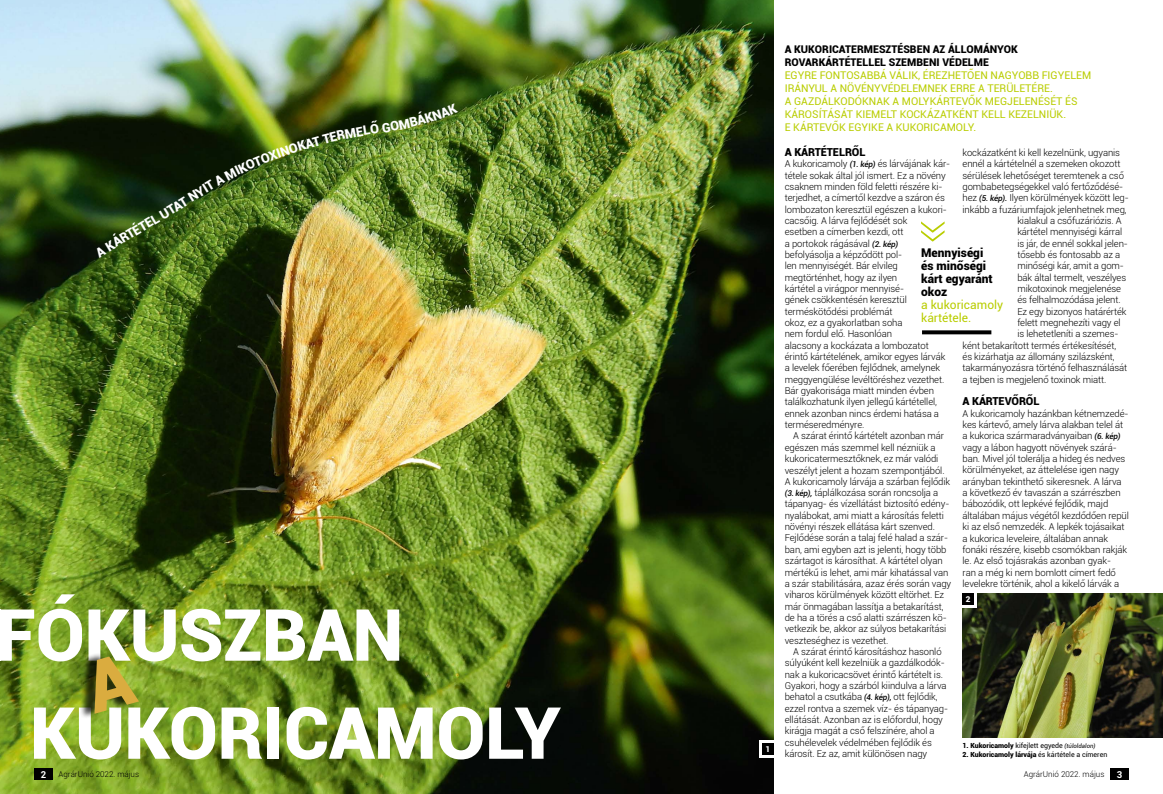
<style>
.page{position:relative;width:1163px;height:794px;background:#fff}
.page>*{position:absolute;margin:0;border:0;box-sizing:border-box;transform-origin:0 0}
.t1{font:900 72px "Roboto";letter-spacing:-.01em;color:#fff}
.t2{font:900 13px "Roboto";color:#fff}
.t3{font:900 12px/13px "Roboto";color:#000}
.t4{font:12px/13px "Roboto";color:#b9cd00}
.t5{font:900 11px "Roboto";letter-spacing:-.01em;color:#000}
.t6{font:10.6px/13px "Roboto";color:#b9cd00}
.t7{font:900 10.6px/13px "Roboto";color:#000}
.t8{font:300 9.5px/11.3px "Roboto";letter-spacing:-.01em;color:#000}
.t9{font:700 9.5px "Roboto";color:#fff}
.t10{font:300 8px "Roboto";color:#000}
.t11{font:900 8px "Roboto";color:#fff}
.t12{font:7px "Roboto";color:#000}
.t13{font:900 7px "Roboto";color:#000}
.s1{font-weight:500;font-style:italic;font-size:8px}
.s2{font-weight:900}
.s3{font-style:italic;font-size:6px}
.s4{font-weight:400}
</style>
<div class="page">
<img style="left:0;top:0;width:773px;height:794px">
<svg style="left:759px;top:740px;width:14px;height:17px"></svg>
<img style="left:962px;top:593px;width:200px;height:144px">
<svg style="left:962px;top:593px;width:14px;height:14px"></svg>
<div style="left:761px;top:743px;width:12px;height:11px;background:#000"></div>
<div style="left:1109px;top:768px;width:19px;height:11px;background:#000"></div>
<div style="left:34px;top:768px;width:19px;height:11px;background:#000"></div>
<div style="left:79px;top:652px;width:55px;height:67px;background:#000;opacity:.75"></div>
<hr style="left:0;top:609px;width:1px;height:51px;background:#fff">
<svg style="left:922px;top:330px;width:69px;height:4px"></svg>
<svg style="left:921px;top:221px;width:23px;height:20px"></svg>
<div style="left:962px;top:593px;width:11px;height:11px;background:#000"></div>
<svg style="left:81px;top:652px;width:58px;height:62px;background:#60781c"></svg>
<svg style="left:95px;top:245px;width:12px;height:13px"></svg>
<svg style="left:159px;top:203px;width:18px;height:16px"></svg>
<img style="left:202px;top:103px;width:256px;height:90px">
<h2 class="t2" style="left:129px;top:223px;width:30px;rotate:-30deg">ÉTEL</h2>
<h2 class="t2" style="left:102px;top:240px;width:33px;rotate:-31deg">KÁRT</h2>
<h2 class="t2" style="left:169px;top:200px;width:37px;rotate:-32deg">AT NY</h2>
<h1 class="t1" style="left:-4px;top:584px;width:409px">FÓKUSZBAN</h1>
<h1 class="t1" style="left:30px;top:682px;width:532px">KUKORICAMOLY</h1>
<p class="t11" style="left:765px;top:743px;width:6px">1</p>
<p class="t7" style="left:784px;top:43px;width:235px">A KUKORICATERMESZTÉSBEN AZ ÁLLOMÁNYOK<br>ROVARKÁRTÉTELLEL SZEMBENI VÉDELME</p>
<p class="t6" style="left:784px;top:69px;width:308px">EGYRE FONTOSABBÁ VÁLIK, ÉREZHETŐEN NAGYOBB FIGYELEM IRÁNYUL A NÖVÉNYVÉDELEMNEK ERRE A TERÜLETÉRE.<br>A GAZDÁLKODÓKNAK A MOLYKÁRTEVŐK MEGJELENÉSÉT ÉS KÁROSÍTÁSÁT KIEMELT KOCKÁZATKÉNT KELL KEZELNIÜK.<br>E KÁRTEVŐK EGYIKE A KUKORICAMOLY.</p>
<p class="t5" style="left:784px;top:144px;width:82px">A KÁRTÉTELRŐL</p>
<p class="t8" style="left:784px;top:158px;width:167px">A kukoricamoly <span class="s1">(1. kép)</span> és lárvájának kár&shy;tétele sokak által jól ismert. Ez a növény csaknem minden föld feletti részére ki&shy;terjedhet, a címertől kezdve a száron és lombozaton keresztül egészen a kukori&shy;cacsőig. A lárva fejlődését sok<br>esetben a címerben kezdi, ott<br>a portokok rágásával <span class="s1">(2. kép)<br></span>befolyásolja a képződött pol-<br>len mennyiségét. Bár elvileg megtörténhet, hogy az ilyen<br>kártétel a virágpor mennyisé-<br>gének csökkentésén keresztül terméskötődési problémát<br>okoz, ez a gyakorlatban soha<br>nem fordul elő. Hasonlóan<br>alacsony a kockázata a lombozatot érintő kártételének, amikor egyes lárvák a levelek főerében fejlődnek, amelynek meggyengülése levéltöréshez vezethet.<br>Bár gyakorisága miatt minden évben találkozhatunk ilyen jellegű kártétellel, ennek azonban nincs érdemi hatása a terméseredményre.</p>
<p class="t8" style="left:784px;top:430px;width:168px;text-indent:9px">A szárat érintő kártételt azonban már egészen más szemmel kell nézniük a kukoricatermesztőknek, ez már valódi veszélyt jelent a hozam szempontjából.<br>A kukoricamoly lárvája a szárban fejlődik <span class="s1">(3. kép),</span> táplálkozása során roncsolja a tápanyag- és vízellátást biztosító edény&shy;nyalábokat, ami miatt a károsítás feletti növényi részek ellátása kárt szenved.<br>Fejlődése során a talaj felé halad a szár&shy;ban, ami egyben azt is jelenti, hogy több szártagot is károsíthat. A kártétel olyan mértékű is lehet, ami már kihatással van a szár stabilitására, azaz érés során vagy viharos körülmények között eltörhet. Ez már önmagában lassítja a betakarítást, de ha a törés a cső alatti szárrészen kö&shy;vetkezik be, akkor az súlyos betakarítási veszteséghez is vezethet.</p>
<p class="t8" style="left:784px;top:645px;width:165px;text-indent:9px">A szárat érintő károsításhoz hasonló súlyúként kell kezelniük a gazdálkodók&shy;nak a kukoricacsövet érintő kártételt is.<br>Gyakori, hogy a szárból kiindulva a lárva behatol a csutkába <span class="s1">(4. kép),</span> ott fejlődik, ezzel rontva a szemek víz- és tápanyag&shy;ellátását. Azonban az is előfordul, hogy kirágja magát a cső felszínére, ahol a csuhélevelek védelmében fejlődik és károsít. Ez az, amit különösen nagy</p>
<p class="t8" style="left:962px;top:146px;width:159px">kockázatként ki kell kezelnünk, ugyanis</p>
<p class="t8" style="left:962px;top:158px;width:159px">ennél a kártételnél a szemeken okozott</p>
<p class="t8" style="left:962px;top:169px;width:163px">sérülések lehetőséget teremtenek a cső</p>
<p class="t8" style="left:962px;top:180px;width:162px">gombabetegségekkel való fertőződésé-</p>
<p class="t8" style="left:962px;top:192px;width:168px">hez <span class="s1">(5. kép).</span> Ilyen körülmények között leg-</p>
<p class="t8" style="left:962px;top:203px;width:166px">inkább a fuzáriumfajok jelenhetnek meg,</p>
<p class="t8" style="left:1017px;top:214px;width:106px">kialakul a csőfuzáriózis. A</p>
<p class="t8" style="left:1017px;top:226px;width:106px">kártétel mennyiségi kárral</p>
<p class="t8" style="left:1017px;top:237px;width:112px">is jár, de ennél sokkal jelen-</p>
<p class="t8" style="left:1017px;top:248px;width:104px">tősebb és fontosabb az a</p>
<p class="t8" style="left:1017px;top:260px;width:108px">minőségi kár, amit a gom-</p>
<p class="t8" style="left:1017px;top:271px;width:110px">bák által termelt, veszélyes</p>
<p class="t8" style="left:1017px;top:283px;width:105px">mikotoxinok megjelenése</p>
<p class="t8" style="left:1017px;top:294px;width:105px">és felhalmozódása jelent.</p>
<p class="t8" style="left:1017px;top:305px;width:111px">Ez egy bizonyos határérték</p>
<p class="t8" style="left:1017px;top:317px;width:105px">felett megnehezíti vagy el</p>
<p class="t8" style="left:1017px;top:328px;width:103px">is lehetetleníti a szemes-</p>
<p class="t8" style="left:962px;top:339px;width:155px">ként betakarított termés értékesítését,</p>
<p class="t8" style="left:962px;top:351px;width:154px">és kizárhatja az állomány szilázsként,</p>
<p class="t8" style="left:962px;top:362px;width:166px">takarmányozásra történő felhasználását</p>
<p class="t8" style="left:962px;top:373px;width:145px">a tejben is megjelenő toxinok miatt.</p>
<p class="t5" style="left:962px;top:394px;width:78px">A KÁRTEVŐRŐL</p>
<p class="t8" style="left:962px;top:407px;width:168px">A kukoricamoly hazánkban kétnemzedé&shy;kes kártevő, amely lárva alakban telel át a kukorica szármaradványaiban <span class="s1">(6. kép) </span>vagy a lábon hagyott növények szárá&shy;ban. Mivel jól tolerálja a hideg és nedves körülményeket, az áttelelése igen nagy arányban tekinthető sikeresnek. A lárva a következő év tavaszán a szárrészben bábozódik, ott lepkévé fejlődik, majd általában május végétől kezdődően repül ki az első nemzedék. A lepkék tojásaikat a kukorica leveleire, általában annak fonáki részére, kisebb csomókban rakják le. Az első tojásrakás azonban gyak-<br>ran a még ki nem bomlott címert fedő levelekre történik, ahol a kikelő lárvák a</p>
<p class="t3" style="left:921px;top:245px;width:73px">Mennyiségi és minőségi kárt egyaránt okoz</p>
<p class="t4" style="left:921px;top:297px;width:83px">a kukoricamoly kártétele.</p>
<p class="t11" style="left:965px;top:593px;width:6px">2</p>
<p class="t12" style="left:962px;top:740px;width:134px"><span class="s2">1. Kukoricamoly</span> kifejlett egyede <span class="s3">(túloldalon)</span></p>
<p class="t13" style="left:962px;top:749px;width:146px">2. Kukoricamoly lárvája <span class="s4">és kártétele a címeren</span></p>
<p class="t9" style="left:41px;top:767px;width:7px">2</p>
<p class="t10" style="left:59px;top:768px;width:82px">AgrárUnió 2022. május</p>
<p class="t10" style="left:1023px;top:768px;width:82px">AgrárUnió 2022. május</p>
<p class="t9" style="left:1116px;top:767px;width:7px">3</p>
</div>
